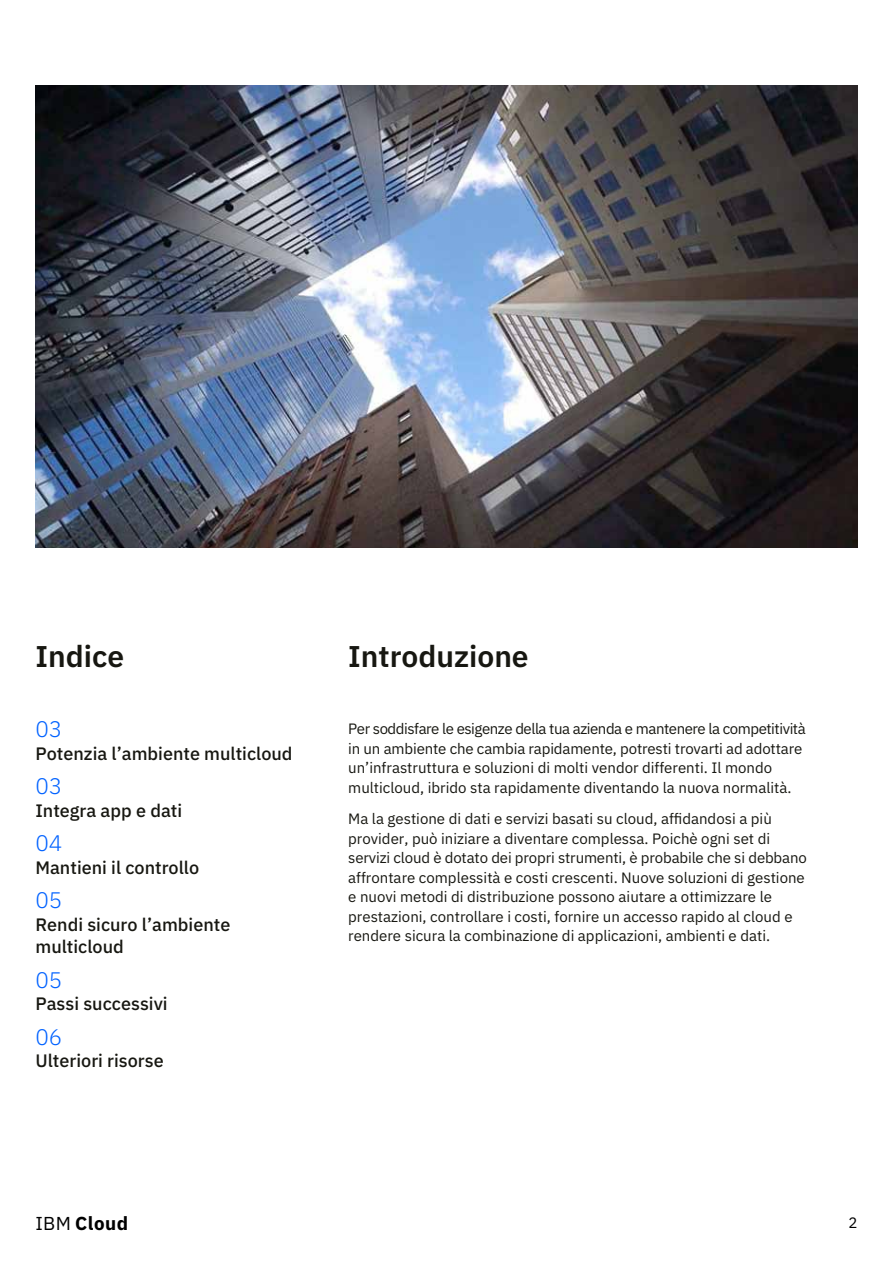
<style>
.page{position:relative;width:893px;height:1263px;background:#fff}
.page>*{position:absolute;margin:0;border:0;box-sizing:border-box;transform-origin:0 0}
.t1{font:600 30px "IBM Plex Sans";color:#171711}
.t2{font:300 22.5px "IBM Plex Sans";color:#0062ff}
.t3{font:700 18.75px "IBM Plex Sans";letter-spacing:.025em;color:#000}
.t4{font:500 18px/22.5px "IBM Plex Sans";color:#171711}
.t5{font:15px/19.5px "IBM Plex Sans";color:#171711}
.t6{font:15px "IBM Plex Sans";color:#000}
.s1{font-weight:400}
</style>
<div class="page">
<img style="left:35px;top:85px;width:822px;height:463px">
<h1 class="t1" style="left:35px;top:633px;width:90px">Indice</h1>
<h1 class="t1" style="left:348px;top:633px;width:182px">Introduzione</h1>
<h2 class="t2" style="left:35px;top:712px;width:29px">03</h2>
<p class="t4" style="left:35px;top:741px;width:259px">Potenzia l’ambiente multicloud</p>
<h2 class="t2" style="left:35px;top:769px;width:29px">03</h2>
<p class="t4" style="left:35px;top:798px;width:148px">Integra app e dati</p>
<h2 class="t2" style="left:35px;top:826px;width:29px">04</h2>
<p class="t4" style="left:35px;top:855px;width:165px">Mantieni il controllo</p>
<h2 class="t2" style="left:35px;top:883px;width:29px">05</h2>
<p class="t4" style="left:35px;top:912px;width:196px">Rendi sicuro l’ambiente multicloud</p>
<h2 class="t2" style="left:35px;top:963px;width:29px">05</h2>
<p class="t4" style="left:35px;top:991px;width:134px">Passi successivi</p>
<h2 class="t2" style="left:35px;top:1020px;width:29px">06</h2>
<p class="t4" style="left:35px;top:1048px;width:130px">Ulteriori risorse</p>
<p class="t5" style="left:348px;top:718px;width:459px">Per soddisfare le esigenze della tua azienda e mantenere la competitività in un ambiente che cambia rapidamente, potresti trovarti ad adottare un’infrastruttura e soluzioni di molti vendor differenti. Il mondo multicloud, ibrido sta rapidamente diventando la nuova normalità.</p>
<p class="t5" style="left:348px;top:808px;width:460px">Ma la gestione di dati e servizi basati su cloud, affidandosi a più provider, può iniziare a diventare complessa. Poichè ogni set di servizi cloud è dotato dei propri strumenti, è probabile che si debbano affrontare complessità e costi crescenti. Nuove soluzioni di gestione e nuovi metodi di distribuzione possono aiutare a ottimizzare le prestazioni, controllare i costi, fornire un accesso rapido al cloud e rendere sicura la combinazione di applicazioni, ambienti e dati.</p>
<p class="t3" style="left:35px;top:1208px;width:94px"><span class="s1">IBM</span> Cloud</p>
<p class="t6" style="left:848px;top:1211px;width:10px">2</p>
</div>
